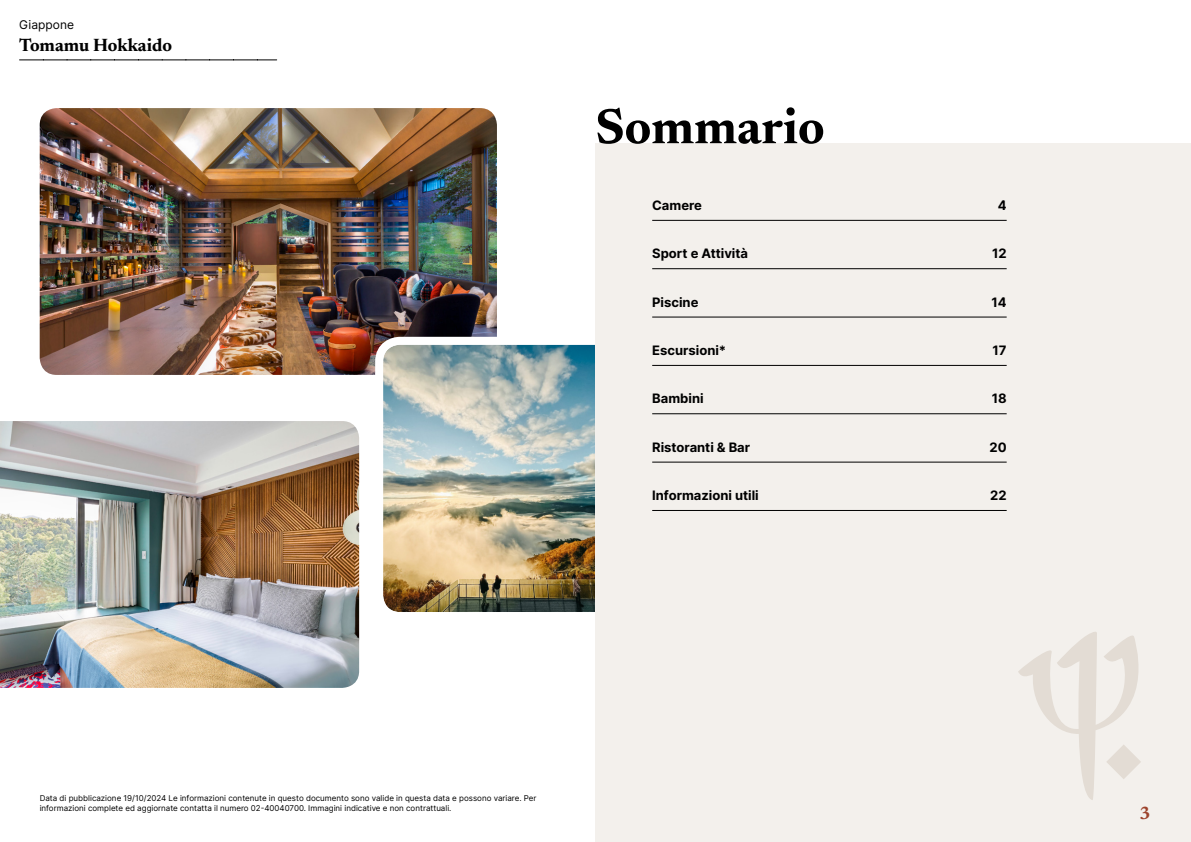
<style>
.page{position:relative;width:1191px;height:842px;background:#fff}
.page>*{position:absolute;margin:0;border:0;box-sizing:border-box;transform-origin:0 0}
.t1{font:700 50px "Newsreader 24 pt";color:#000}
.t2{font:700 18px "Newsreader 24 pt";color:#000}
.t3{font:700 18px "Newsreader 24 pt";color:#9d432c}
.t4{font:700 13px "Inter";color:#000}
.t5{font:12px "Inter";color:#000}
.t6{font:8px/9.6px "Inter";color:#000}
</style>
<div class="page">
<img style="left:40px;top:108px;width:457px;height:267px">
<img style="left:0;top:421px;width:359px;height:267px">
<img style="left:371px;top:333px;width:224px;height:279px">
<svg style="left:20px;top:60px;width:257px;height:1px"></svg>
<div style="left:595px;top:143px;width:596px;height:699px;background:#f3f0ec"></div>
<svg style="left:1018px;top:632px;width:123px;height:168px"></svg>
<hr style="left:652px;top:220px;width:354px;height:1px;background:#000">
<hr style="left:652px;top:268px;width:354px;height:1px;background:#000">
<hr style="left:652px;top:317px;width:354px;height:1px;background:#000">
<hr style="left:652px;top:365px;width:354px;height:1px;background:#000">
<hr style="left:652px;top:413px;width:354px;height:1px;background:#000">
<hr style="left:652px;top:462px;width:354px;height:1px;background:#000">
<hr style="left:652px;top:510px;width:354px;height:1px;background:#000">
<h3 class="t5" style="left:19px;top:15px;width:56px">Giappone</h3>
<h2 class="t2" style="left:19px;top:32px;width:154px">Tomamu Hokkaido</h2>
<h1 class="t1" style="left:595px;top:91px;width:231px">Sommario</h1>
<h3 class="t4" style="left:652px;top:196px;width:51px">Camere</h3>
<h3 class="t4" style="left:997px;top:196px;width:10px">4</h3>
<h3 class="t4" style="left:652px;top:244px;width:97px">Sport e Attività</h3>
<h3 class="t4" style="left:992px;top:244px;width:16px">12</h3>
<h3 class="t4" style="left:652px;top:293px;width:48px">Piscine</h3>
<h3 class="t4" style="left:991px;top:293px;width:17px">14</h3>
<h3 class="t4" style="left:652px;top:341px;width:76px">Escursioni*</h3>
<h3 class="t4" style="left:992px;top:341px;width:16px">17</h3>
<h3 class="t4" style="left:652px;top:389px;width:53px">Bambini</h3>
<h3 class="t4" style="left:991px;top:389px;width:16px">18</h3>
<h3 class="t4" style="left:652px;top:438px;width:99px">Ristoranti &amp; Bar</h3>
<h3 class="t4" style="left:989px;top:438px;width:19px">20</h3>
<h3 class="t4" style="left:652px;top:486px;width:108px">Informazioni utili</h3>
<h3 class="t4" style="left:990px;top:486px;width:18px">22</h3>
<p class="t6" style="left:40px;top:793px;width:498px">Data di pubblicazione 19/10/2024 Le informazioni contenute in questo documento sono valide in questa data e possono variare. Per informazioni complete ed aggiornate contatta il numero 02-40040700. Immagini indicative e non contrattuali.</p>
<h2 class="t3" style="left:1139px;top:800px;width:13px">3</h2>
</div>
